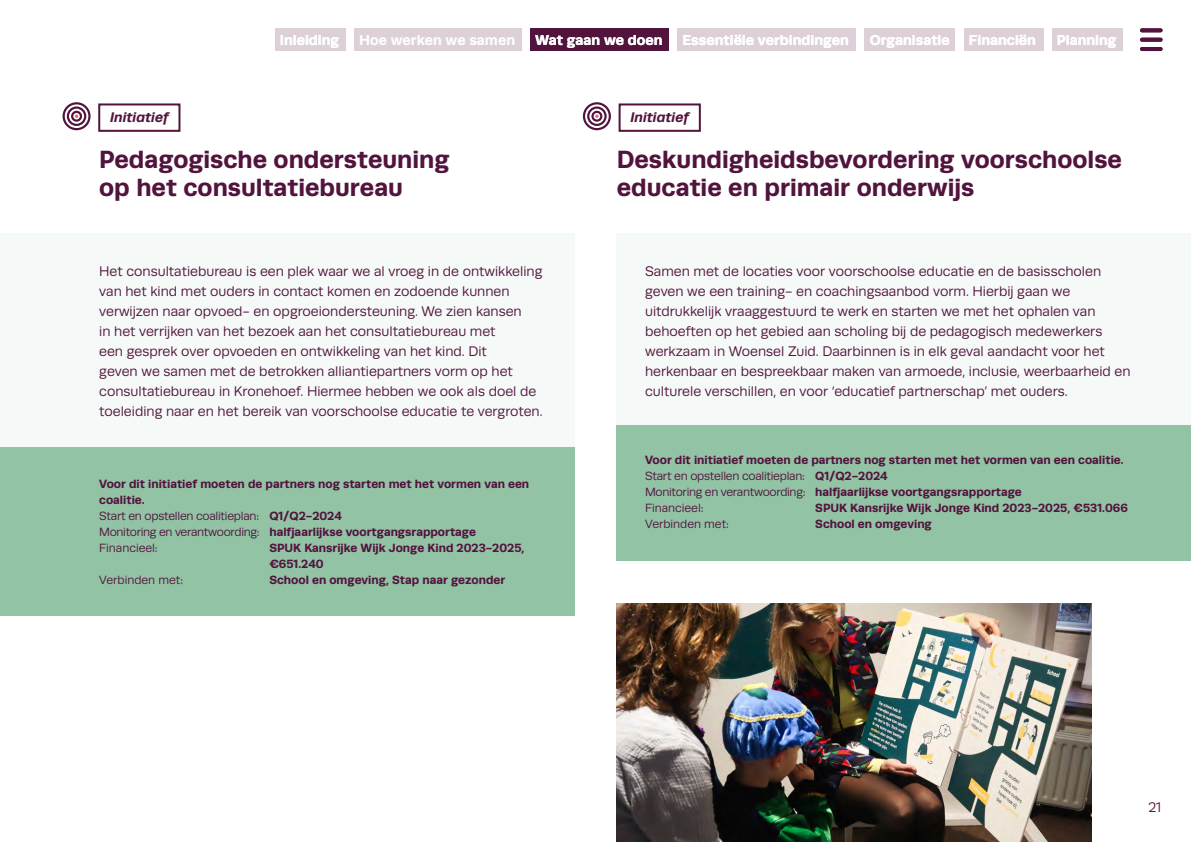
<style>
.page{position:relative;width:1191px;height:842px;background:#fff}
.page>*{position:absolute;margin:0;border:0;box-sizing:border-box;transform-origin:0 0}
.t1{font:700 25px/28px "Runda";color:#52143d}
.t2{font:700 14.4px "Runda";color:#fff}
.t3{font:14px/20px "Runda";color:#52143d}
.t4{font:italic 700 14px "Runda";color:#52143d}
.t5{font:700 12px/16px "Runda";color:#52143d}
.t6{font:12px "Runda";color:#52143d}
.s1{font-weight:400}
</style>
<div class="page">
<div style="left:617px;top:425px;width:574px;height:136px;background:#92c3a5"></div>
<div style="left:0;top:446px;width:574px;height:169px;background:#92c3a5"></div>
<div style="left:0;top:233px;width:574px;height:213px;background:#f5f9f7"></div>
<div style="left:617px;top:233px;width:574px;height:192px;background:#f5f9f7"></div>
<img style="left:617px;top:603px;width:474px;height:239px">
<div style="left:98px;top:103px;width:82px;height:29px;border:2px solid #52143d"></div>
<div style="left:63px;top:102px;width:28px;height:28px;border:2px solid #52143d;border-radius:50%"></div>
<div style="left:67px;top:106px;width:19px;height:20px;border:2px solid #52143d;border-radius:50%"></div>
<div style="left:71px;top:111px;width:11px;height:11px;border:2px solid #52143d;border-radius:50%"></div>
<div style="left:618px;top:103px;width:83px;height:29px;border:2px solid #52143d"></div>
<div style="left:583px;top:102px;width:28px;height:28px;border:2px solid #52143d;border-radius:50%"></div>
<div style="left:587px;top:106px;width:19px;height:20px;border:2px solid #52143d;border-radius:50%"></div>
<div style="left:591px;top:111px;width:11px;height:11px;border:2px solid #52143d;border-radius:50%"></div>
<div style="left:530px;top:28px;width:139px;height:23px;background:#52143d"></div>
<svg style="left:1142px;top:28px;width:18px;height:4px"></svg>
<svg style="left:1142px;top:38px;width:18px;height:4px"></svg>
<hr style="left:1142px;top:47px;width:18px;height:4px;background:#52143d">
<div style="left:354px;top:28px;width:167px;height:23px;background:#ddd0d8"></div>
<div style="left:677px;top:28px;width:179px;height:23px;background:#ddd0d8"></div>
<div style="left:864px;top:28px;width:91px;height:23px;background:#ddd0d8"></div>
<div style="left:963px;top:28px;width:80px;height:23px;background:#ddd0d8"></div>
<div style="left:1051px;top:28px;width:71px;height:23px;background:#ddd0d8"></div>
<div style="left:275px;top:28px;width:71px;height:23px;background:#ddd0d8"></div>
<p class="t2" style="left:359px;top:31px;width:157px">Hoe werken we samen</p>
<p class="t2" style="left:682px;top:31px;width:168px">Essentiële verbindingen</p>
<p class="t2" style="left:869px;top:31px;width:82px">Organisatie</p>
<p class="t2" style="left:969px;top:31px;width:69px">Financiën</p>
<p class="t2" style="left:1056px;top:31px;width:61px">Planning</p>
<p class="t2" style="left:280px;top:31px;width:61px">Inleiding</p>
<p class="t2" style="left:535px;top:31px;width:129px">Wat gaan we doen</p>
<p class="t4" style="left:110px;top:109px;width:60px">Initiatief</p>
<p class="t4" style="left:630px;top:109px;width:60px">Initiatief</p>
<h1 class="t1" style="left:99px;top:145px;width:352px">Pedagogische ondersteuning op het consultatiebureau</h1>
<h1 class="t1" style="left:617px;top:145px;width:507px">Deskundigheidsbevordering voorschoolse educatie en primair onderwijs</h1>
<p class="t3" style="left:99px;top:261px;width:445px">Het consultatiebureau is een plek waar we al vroeg in de ontwikkeling van het kind met ouders in contact komen en zodoende kunnen verwijzen naar opvoed- en opgroeiondersteuning. We zien kansen<br>in het verrijken van het bezoek aan het consultatiebureau met<br>een gesprek over opvoeden en ontwikkeling van het kind. Dit<br>geven we samen met de betrokken alliantiepartners vorm op het consultatiebureau in Kronehoef. Hiermee hebben we ook als doel de toeleiding naar en het bereik van voorschoolse educatie te vergroten.</p>
<p class="t3" style="left:645px;top:261px;width:487px">Samen met de locaties voor voorschoolse educatie en de basisscholen geven we een training- en coachingsaanbod vorm. Hierbij gaan we uitdrukkelijk vraaggestuurd te werk en starten we met het ophalen van behoeften op het gebied aan scholing bij de pedagogisch medewerkers werkzaam in Woensel Zuid. Daarbinnen is in elk geval aandacht voor het herkenbaar en bespreekbaar maken van armoede, inclusie, weerbaarheid en culturele verschillen, en voor ‘educatief partnerschap’ met ouders.</p>
<p class="t5" style="left:99px;top:476px;width:431px">Voor dit initiatief moeten de partners nog starten met het vormen van een coalitie.<br><span class="s1">Start en opstellen coalitieplan:</span> Q1/Q2-2024<br><span class="s1">Monitoring en verantwoording:</span> halfjaarlijkse voortgangsrapportage <span class="s1">Financieel:</span></p>
<p class="t5" style="left:269px;top:540px;width:257px">SPUK Kansrijke Wijk Jonge Kind 2023-2025, €651.240</p>
<p class="t6" style="left:99px;top:573px;width:85px">Verbinden met:</p>
<p class="t5" style="left:269px;top:572px;width:237px">School en omgeving, Stap naar gezonder</p>
<p class="t5" style="left:645px;top:452px;width:480px">Voor dit initiatief moeten de partners nog starten met het vormen van een coalitie.<br><span class="s1">Start en opstellen coalitieplan:</span> Q1/Q2-2024<br><span class="s1">Monitoring en verantwoording:</span> halfjaarlijkse voortgangsrapportage<br><span class="s1">Financieel:</span></p>
<p class="t5" style="left:815px;top:500px;width:314px">SPUK Kansrijke Wijk Jonge Kind 2023-2025, €531.066</p>
<p class="t6" style="left:645px;top:517px;width:85px">Verbinden met:</p>
<p class="t5" style="left:815px;top:516px;width:118px">School en omgeving</p>
<p class="t3" style="left:1148px;top:797px;width:14px">21</p>
</div>
